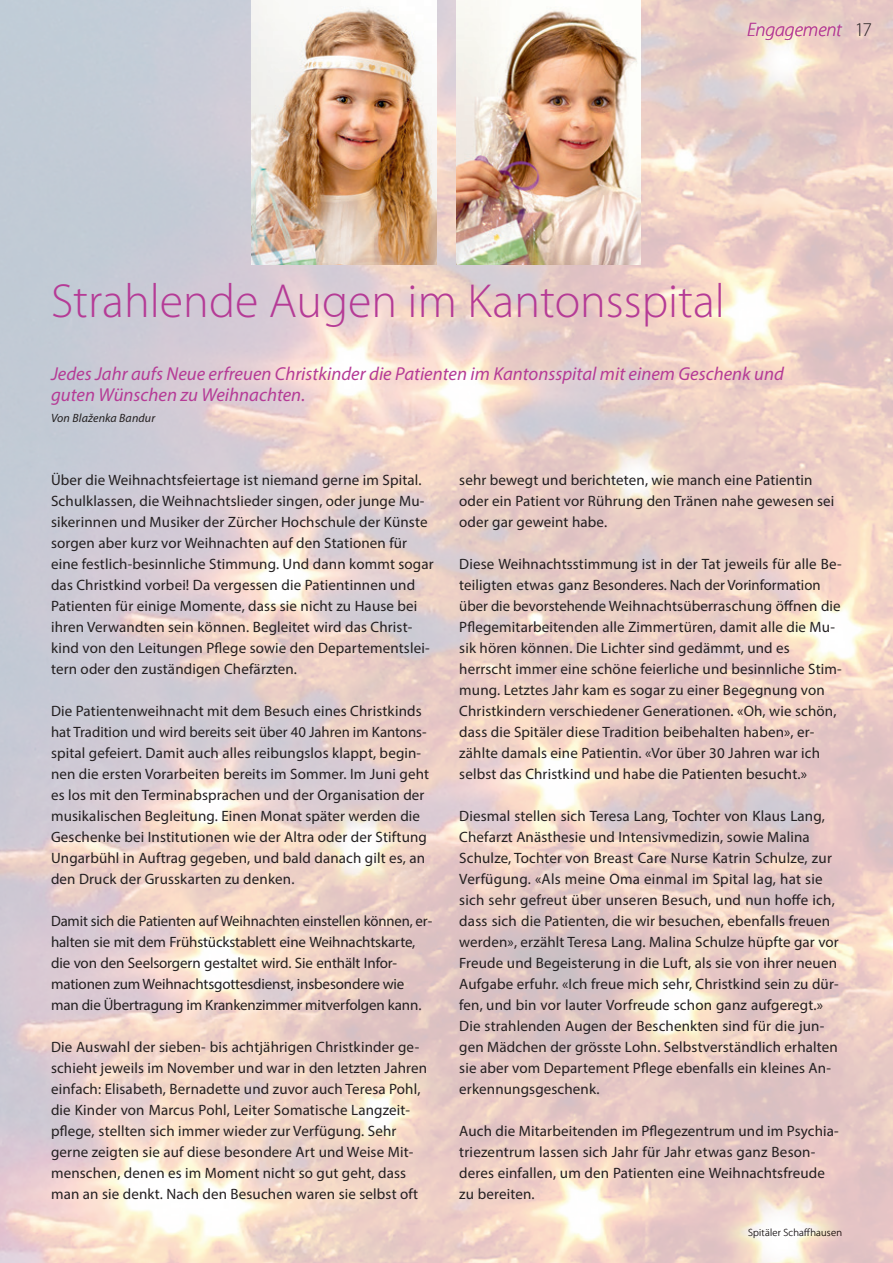
<style>
.page{position:relative;width:893px;height:1263px;background:#fff}
.page>*{position:absolute;margin:0;border:0;box-sizing:border-box;transform-origin:0 0}
.t1{font:300 48px "Myriad Pro";color:#b53b96}
.t2{font:italic 300 19.5px "Myriad Pro";letter-spacing:-.005em;color:#b53b96}
.t3{font:300 19.5px "Myriad Pro";color:#231f20}
.t4{font:italic 18.75px/21px "Myriad Pro";color:#b53b96}
.t5{font:15px/21px "Myriad Pro";letter-spacing:.01em;color:#231f20}
.t6{font:15px/21px "Myriad Pro";letter-spacing:-.01em;color:#231f20}
.t7{font:italic 12px "Myriad Pro";letter-spacing:.01em;color:#231f20}
.t8{font:300 10.5px "Myriad Pro";letter-spacing:.02em;color:#231f20}
</style>
<div class="page">
<img style="left:0;top:0;width:893px;height:1263px">
<img style="left:252px;top:0;width:185px;height:264px">
<img style="left:456px;top:0;width:185px;height:264px">
<h2 class="t2" style="left:747px;top:18px;width:96px">Engagement</h2>
<h2 class="t3" style="left:855px;top:18px;width:19px">17</h2>
<h1 class="t1" style="left:51px;top:272px;width:676px">Strahlende Augen im Kantonsspital</h1>
<p class="t4" style="left:51px;top:363px;width:734px">Jedes Jahr aufs Neue erfreuen Christkinder die Patienten im Kantonsspital mit einem Geschenk und guten Wünschen zu Weihnachten.</p>
<p class="t7" style="left:51px;top:410px;width:106px">Von Blaženka Bandur</p>
<p class="t5" style="left:51px;top:469px;width:384px">Über die Weihnachtsfeiertage ist niemand gerne im Spital.<br>Schulklassen, die Weihnachtslieder singen, oder junge Mu&shy;sikerinnen und Musiker der Zürcher Hochschule der Künste sorgen aber kurz vor Weihnachten auf den Stationen für eine festlich-besinnliche Stimmung. Und dann kommt sogar das Christkind vorbei! Da vergessen die Patientinnen und Patienten für einige Momente, dass sie nicht zu Hause bei ihren Verwandten sein können. Begleitet wird das Christ&shy;kind von den Leitungen Pflege sowie den Departementslei&shy;tern oder den zuständigen Chefärzten.</p>
<p class="t5" style="left:51px;top:700px;width:380px">Die Patientenweihnacht mit dem Besuch eines Christkinds hat Tradition und wird bereits seit über 40 Jahren im Kantons&shy;spital gefeiert. Damit auch alles reibungslos klappt, begin&shy;nen die ersten Vorarbeiten bereits im Sommer. Im Juni geht es los mit den Terminabsprachen und der Organisation der musikalischen Begleitung. Einen Monat später werden die Geschenke bei Institutionen wie der Altra oder der Stiftung Ungarbühl in Auftrag gegeben, und bald danach gilt es, an den Druck der Grusskarten zu denken.</p>
<p class="t6" style="left:51px;top:910px;width:383px">Damit sich die Patienten auf Weihnachten einstellen können, er&shy;halten sie mit dem Frühstückstablett eine Weihnachtskarte, die von den Seelsorgern gestaltet wird. Sie enthält Infor&shy;mationen zum Weihnachtsgottesdienst, insbesondere wie man die Übertragung im Krankenzimmer mitverfolgen kann.</p>
<p class="t5" style="left:51px;top:1036px;width:378px">Die Auswahl der sieben- bis achtjährigen Christkinder ge&shy;schieht jeweils im November und war in den letzten Jahren einfach: Elisabeth, Bernadette und zuvor auch Teresa Pohl, die Kinder von Marcus Pohl, Leiter Somatische Langzeit&shy;pflege, stellten sich immer wieder zur Verfügung. Sehr gerne zeigten sie auf diese besondere Art und Weise Mit&shy;menschen, denen es im Moment nicht so gut geht, dass man an sie denkt. Nach den Besuchen waren sie selbst oft</p>
<p class="t5" style="left:459px;top:469px;width:377px">sehr bewegt und berichteten, wie manch eine Patientin oder ein Patient vor Rührung den Tränen nahe gewesen sei oder gar geweint habe.</p>
<p class="t5" style="left:459px;top:553px;width:384px">Diese Weihnachtsstimmung ist in der Tat jeweils für alle Be&shy;teiligten etwas ganz Besonderes. Nach der Vorinformation über die bevorstehende Weihnachtsüberraschung öffnen die Pflegemitarbeitenden alle Zimmertüren, damit alle die Mu&shy;sik hören können. Die Lichter sind gedämmt, und es herrscht immer eine schöne feierliche und besinnliche Stim&shy;mung. Letztes Jahr kam es sogar zu einer Begegnung von Christkindern verschiedener Generationen. «Oh, wie schön, dass die Spitäler diese Tradition beibehalten haben», er&shy;zählte damals eine Patientin. «Vor über 30 Jahren war ich selbst das Christkind und habe die Patienten besucht.»</p>
<p class="t5" style="left:459px;top:805px;width:381px">Diesmal stellen sich Teresa Lang, Tochter von Klaus Lang, Chefarzt Anästhesie und Intensivmedizin, sowie Malina Schulze, Tochter von Breast Care Nurse Katrin Schulze, zur Verfügung. «Als meine Oma einmal im Spital lag, hat sie sich sehr gefreut über unseren Besuch, und nun hoffe ich, dass sich die Patienten, die wir besuchen, ebenfalls freuen werden», erzählt Teresa Lang. Malina Schulze hüpfte gar vor Freude und Begeisterung in die Luft, als sie von ihrer neuen Aufgabe erfuhr. «Ich freue mich sehr, Christkind sein zu dür&shy;fen, und bin vor lauter Vorfreude schon ganz aufgeregt.» Die strahlenden Augen der Beschenkten sind für die jun&shy;gen Mädchen der grösste Lohn. Selbstverständlich erhalten sie aber vom Departement Pflege ebenfalls ein kleines An&shy;erkennungsgeschenk.</p>
<p class="t5" style="left:459px;top:1120px;width:381px">Auch die Mitarbeitenden im Pflegezentrum und im Psychia&shy;triezentrum lassen sich Jahr für Jahr etwas ganz Beson&shy;deres einfallen, um den Patienten eine Weihnachtsfreude zu bereiten.</p>
<p class="t8" style="left:748px;top:1226px;width:95px">Spitäler Schaffhausen</p>
<p class="t8" style="left:804px;top:1226px;width:8px">f</p>
</div>
